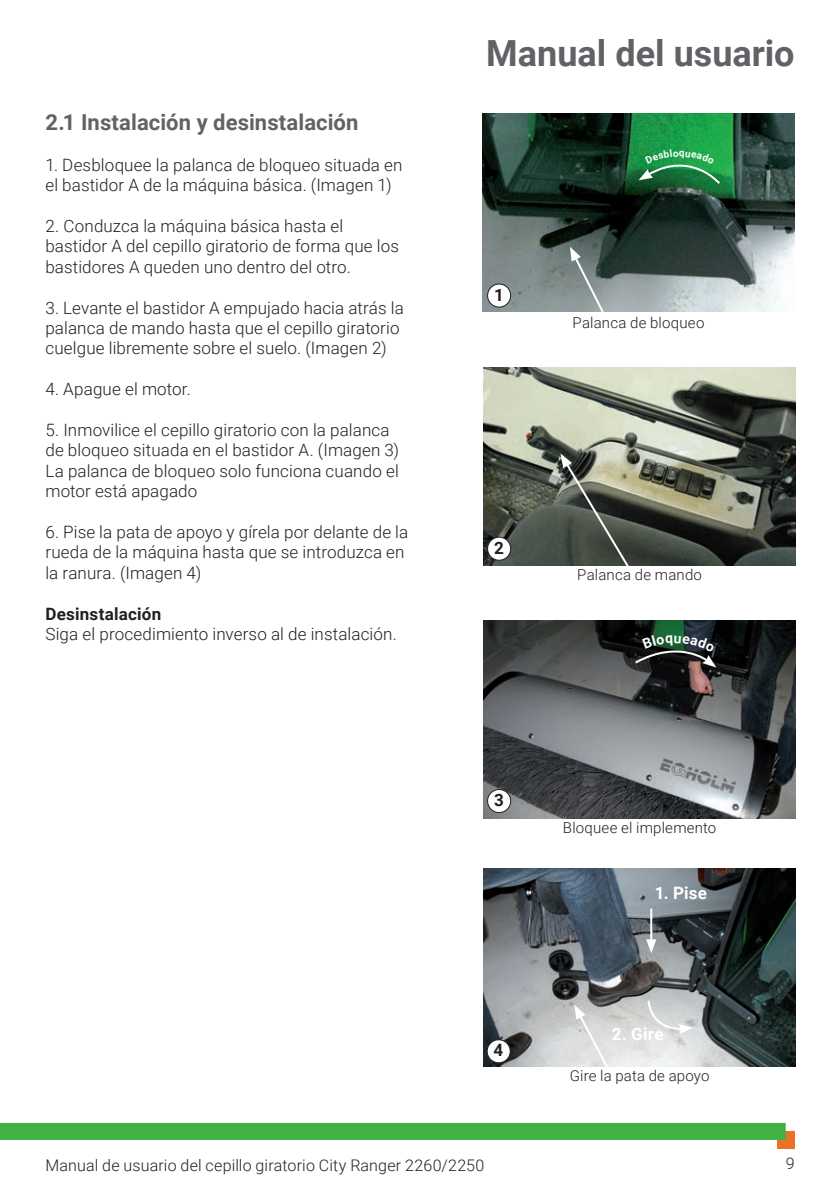
<style>
.page{position:relative;width:840px;height:1191px;background:#fff}
.page>*{position:absolute;margin:0;border:0;box-sizing:border-box;transform-origin:0 0}
.t1{font:700 36px "Roboto";color:#616265}
.t2{font:700 22px "Roboto";letter-spacing:.005em;color:#616265}
.t3{font:300 17px/20.4px "Roboto";letter-spacing:.005em;color:#231f20}
.t4{font:700 17px "Roboto";letter-spacing:.015em;color:#231f20}
.t5{font:700 17px "Roboto";letter-spacing:.01em;color:#fff}
.t6{font:300 16px "Roboto";letter-spacing:.01em;color:#231f20}
.t7{font:300 15px "Roboto";letter-spacing:.015em;color:#231f20}
</style>
<div class="page">
<div style="left:776px;top:1131px;width:18px;height:17px;background:#ea7125"></div>
<div style="left:0;top:1123px;width:785px;height:17px;background:#40b143"></div>
<img style="left:482px;top:113px;width:312px;height:199px">
<img style="left:483px;top:367px;width:312px;height:199px">
<img style="left:483px;top:620px;width:312px;height:199px">
<img style="left:483px;top:868px;width:312px;height:199px">
<svg style="left:645px;top:998px;width:47px;height:36px"></svg>
<div style="left:487px;top:1039px;width:23px;height:23px;background:#fff;border-radius:50%"></div>
<div style="left:486px;top:1039px;width:24px;height:24px;border:1px solid #231f20;border-radius:50%"></div>
<svg style="left:574px;top:1004px;width:36px;height:63px"></svg>
<svg style="left:569px;top:247px;width:37px;height:65px"></svg>
<svg style="left:560px;top:453px;width:71px;height:113px"></svg>
<hr style="left:650px;top:908px;width:2px;height:34px;background:#fff">
<svg style="left:645px;top:939px;width:11px;height:14px"></svg>
<div style="left:487px;top:284px;width:23px;height:23px;background:#fff;border-radius:50%"></div>
<div style="left:487px;top:283px;width:24px;height:24px;border:1px solid #231f20;border-radius:50%"></div>
<div style="left:487px;top:537px;width:23px;height:23px;background:#fff;border-radius:50%"></div>
<div style="left:487px;top:536px;width:24px;height:25px;border:1px solid #231f20;border-radius:50%"></div>
<div style="left:487px;top:789px;width:23px;height:23px;background:#fff;border-radius:50%"></div>
<div style="left:487px;top:789px;width:24px;height:24px;border:1px solid #231f20;border-radius:50%"></div>
<svg style="left:638px;top:149px;width:82px;height:36px"></svg>
<svg style="left:632px;top:635px;width:84px;height:32px"></svg>
<p class="t2" style="left:45px;top:107px;width:314px">2.1 Instalación y desinstalación</p>
<p class="t3" style="left:45px;top:154px;width:358px">1. Desbloquee la palanca de bloqueo situada en el bastidor A de la máquina básica. (Imagen 1)</p>
<p class="t3" style="left:45px;top:215px;width:355px">2. Conduzca la máquina básica hasta el bastidor A del cepillo giratorio de forma que los bastidores A queden uno dentro del otro.</p>
<p class="t3" style="left:45px;top:297px;width:360px">3. Levante el bastidor A empujado hacia atrás la palanca de mando hasta que el cepillo giratorio cuelgue libremente sobre el suelo. (Imagen 2)</p>
<p class="t3" style="left:45px;top:378px;width:147px">4. Apague el motor.</p>
<p class="t3" style="left:45px;top:419px;width:355px">5. Inmovilice el cepillo giratorio con la palanca de bloqueo situada en el bastidor A. (Imagen 3)<br>La palanca de bloqueo solo funciona cuando el motor está apagado</p>
<p class="t3" style="left:45px;top:521px;width:364px">6. Pise la pata de apoyo y gírela por delante de la rueda de la máquina hasta que se introduzca en la ranura. (Imagen 4)</p>
<p class="t4" style="left:45px;top:602px;width:117px">Desinstalación</p>
<p class="t3" style="left:45px;top:623px;width:353px">Siga el procedimiento inverso al de instalación.</p>
<h1 class="t1" style="left:486px;top:28px;width:309px">Manual del usuario</h1>
<p class="t4" style="left:494px;top:283px;width:11px">1</p>
<p class="t7" style="left:572px;top:312px;width:133px">Palanca de bloqueo</p>
<p class="t4" style="left:494px;top:536px;width:11px">2</p>
<p class="t7" style="left:577px;top:564px;width:126px">Palanca de mando</p>
<p class="t4" style="left:494px;top:788px;width:11px">3</p>
<p class="t4" style="left:493px;top:1038px;width:11px">4</p>
<p class="t7" style="left:562px;top:817px;width:155px">Bloquee el implemento</p>
<p class="t5" style="left:654px;top:881px;width:54px">1. Pise</p>
<p class="t5" style="left:611px;top:1022px;width:53px">2. Gire</p>
<p class="t7" style="left:569px;top:1065px;width:141px">Gire la pata de apoyo</p>
<p class="t6" style="left:45px;top:1154px;width:440px">Manual de usuario del cepillo giratorio City Ranger 2260/2250</p>
<p class="t6" style="left:785px;top:1152px;width:10px">9</p>
</div>
